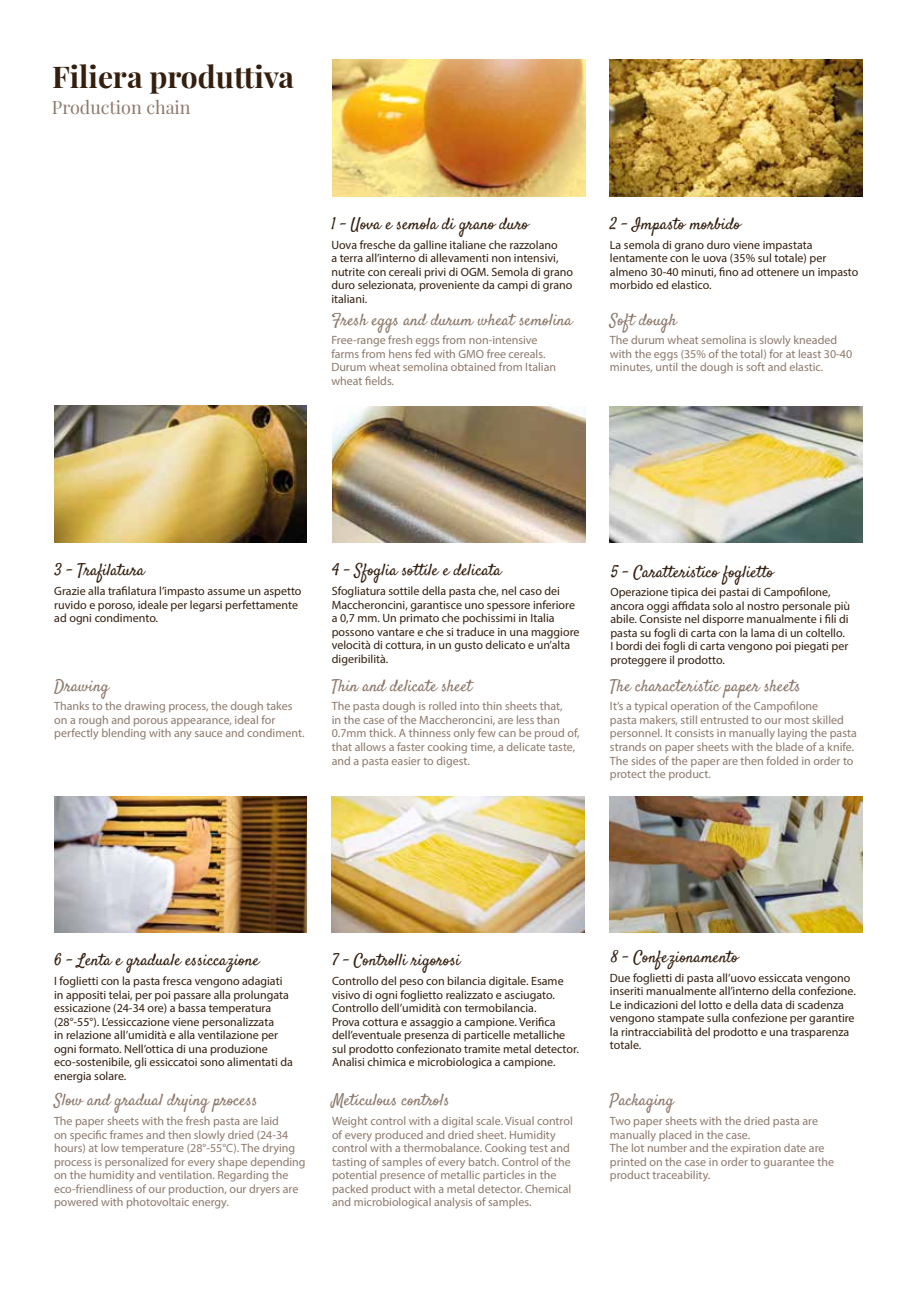
<style>
.page{position:relative;width:906px;height:1289px;background:#fff}
.page>*{position:absolute;margin:0;border:0;box-sizing:border-box;transform-origin:0 0}
.t1{font:700 30px "Playfair Display";color:#341f0f}
.t2{font:18px "Playfair Display";color:#8d796c}
.t3{font:16.5px "Satisfy";color:#341f0f}
.t4{font:16.5px "Satisfy";color:#8d796c}
.t5{font:12px/13.5px "Myriad Pro";color:#341f0f}
.t6{font:12px/13.5px "Myriad Pro";color:#8d796c}
</style>
<div class="page">
<img style="left:332px;top:60px;width:253px;height:136px">
<img style="left:610px;top:60px;width:252px;height:136px">
<img style="left:332px;top:407px;width:253px;height:135px">
<img style="left:610px;top:407px;width:252px;height:135px">
<img style="left:332px;top:797px;width:252px;height:135px">
<img style="left:54px;top:797px;width:252px;height:135px">
<img style="left:610px;top:797px;width:252px;height:135px">
<img style="left:54px;top:406px;width:252px;height:136px">
<h1 class="t1" style="left:52px;top:53px;width:244px">Filiera produttiva</h1>
<h2 class="t2" style="left:52px;top:93px;width:140px">Production chain</h2>
<h3 class="t3" style="left:610px;top:214px;width:132px">2 - Impasto morbido</h3>
<p class="t5" style="left:610px;top:238px;width:250px">La semola di grano duro viene impastata lentamente con le uova (35% sul totale) per almeno 30-40 minuti, fino ad ottenere un impasto morbido ed elastico.</p>
<h3 class="t3" style="left:331px;top:214px;width:199px">1 - Uova e semola di grano duro</h3>
<p class="t5" style="left:331px;top:238px;width:243px">Uova fresche da galline italiane che razzolano<br>a terra all’interno di allevamenti non intensivi, nutrite con cereali privi di OGM. Semola di grano duro selezionata, proveniente da campi di grano italiani.</p>
<p class="t6" style="left:331px;top:333px;width:226px">Free-range fresh eggs from non-intensive farms from hens fed with GMO free cereals.<br>Durum wheat semolina obtained from Italian wheat fields.</p>
<h3 class="t4" style="left:331px;top:309px;width:242px">Fresh eggs and durum wheat semolina</h3>
<h3 class="t4" style="left:610px;top:309px;width:68px">Soft dough</h3>
<p class="t6" style="left:610px;top:333px;width:244px">The durum wheat semolina is slowly kneaded with the eggs (35% of the total) for at least 30-40 minutes, until the dough is soft and elastic.</p>
<h3 class="t3" style="left:54px;top:560px;width:92px">3 - Trafilatura</h3>
<p class="t5" style="left:54px;top:584px;width:249px">Grazie alla trafilatura l’impasto assume un aspetto ruvido e poroso, ideale per legarsi perfettamente ad ogni condimento.</p>
<h3 class="t4" style="left:54px;top:675px;width:56px">Drawing</h3>
<p class="t6" style="left:54px;top:699px;width:252px">Thanks to the drawing process, the dough takes on a rough and porous appearance, ideal for perfectly blending with any sauce and condiment.</p>
<h3 class="t3" style="left:332px;top:560px;width:171px">4 - Sfoglia sottile e delicata</h3>
<h3 class="t3" style="left:611px;top:561px;width:164px">5 - Caratteristico foglietto</h3>
<p class="t5" style="left:332px;top:584px;width:249px">Sfogliatura sottile della pasta che, nel caso dei Maccheroncini, garantisce uno spessore inferiore a 0,7 mm. Un primato che pochissimi in Italia possono vantare e che si traduce in una maggiore velocità di cottura, in un gusto delicato e un’alta digeribilità.</p>
<p class="t6" style="left:332px;top:699px;width:249px">The pasta dough is rolled into thin sheets that,<br>in the case of the Maccheroncini, are less than 0.7mm thick. A thinness only few can be proud of, that allows a faster cooking time, a delicate taste, and a pasta easier to digest.</p>
<p class="t6" style="left:610px;top:699px;width:248px">It’s a typical operation of the Campofilone<br>pasta makers, still entrusted to our most skilled personnel. It consists in manually laying the pasta strands on paper sheets with the blade of a knife.<br>The sides of the paper are then folded in order to protect the product.</p>
<p class="t5" style="left:610px;top:585px;width:241px">Operazione tipica dei pastai di Campofilone, ancora oggi affidata solo al nostro personale più abile. Consiste nel disporre manualmente i fili di pasta su fogli di carta con la lama di un coltello.<br>I bordi dei fogli di carta vengono poi piegati per proteggere il prodotto.</p>
<h3 class="t4" style="left:331px;top:675px;width:142px">Thin and delicate sheet</h3>
<h3 class="t4" style="left:610px;top:675px;width:192px">The characteristic paper sheets</h3>
<h3 class="t3" style="left:54px;top:950px;width:206px">6 - Lenta e graduale essiccazione</h3>
<h3 class="t3" style="left:332px;top:950px;width:130px">7 - Controlli rigorosi</h3>
<p class="t5" style="left:54px;top:974px;width:240px">I foglietti con la pasta fresca vengono adagiati in appositi telai, per poi passare alla prolungata essicazione (24-34 ore) a bassa temperatura (28°-55°). L’essiccazione viene personalizzata<br>in relazione all’umidità e alla ventilazione per ogni formato. Nell’ottica di una produzione eco-sostenibile, gli essiccatoi sono alimentati da energia solare.</p>
<p class="t6" style="left:54px;top:1113px;width:253px">The paper sheets with the fresh pasta are laid<br>on specific frames and then slowly dried (24-34 hours) at low temperature (28°-55°C). The drying process is personalized for every shape depending on the humidity and ventilation. Regarding the eco-friendliness of our production, our dryers are powered with photovoltaic energy.</p>
<h3 class="t4" style="left:54px;top:1089px;width:205px">Slow and gradual drying process</h3>
<p class="t5" style="left:332px;top:974px;width:248px">Controllo del peso con bilancia digitale. Esame visivo di ogni foglietto realizzato e asciugato.<br>Controllo dell’umidità con termobilancia.<br>Prova cottura e assaggio a campione. Verifica dell’eventuale presenza di particelle metalliche sul prodotto confezionato tramite metal detector.<br>Analisi chimica e microbiologica a campione.</p>
<h3 class="t4" style="left:332px;top:1089px;width:119px">Meticulous controls</h3>
<p class="t6" style="left:332px;top:1113px;width:242px">Weight control with a digital scale. Visual control of every produced and dried sheet. Humidity control with a thermobalance. Cooking test and tasting of samples of every batch. Control of the potential presence of metallic particles in the packed product with a metal detector. Chemical and microbiological analysis of samples.</p>
<h3 class="t3" style="left:611px;top:946px;width:129px">8 - Confezionamento</h3>
<p class="t5" style="left:610px;top:970px;width:247px">Due foglietti di pasta all’uovo essiccata vengono inseriti manualmente all’interno della confezione.<br>Le indicazioni del lotto e della data di scadenza vengono stampate sulla confezione per garantire la rintracciabilità del prodotto e una trasparenza totale.</p>
<h3 class="t4" style="left:610px;top:1089px;width:66px">Packaging</h3>
<p class="t6" style="left:610px;top:1113px;width:226px">Two paper sheets with the dried pasta are manually placed in the case.<br>The lot number and the expiration date are printed on the case in order to guarantee the product traceability.</p>
</div>
